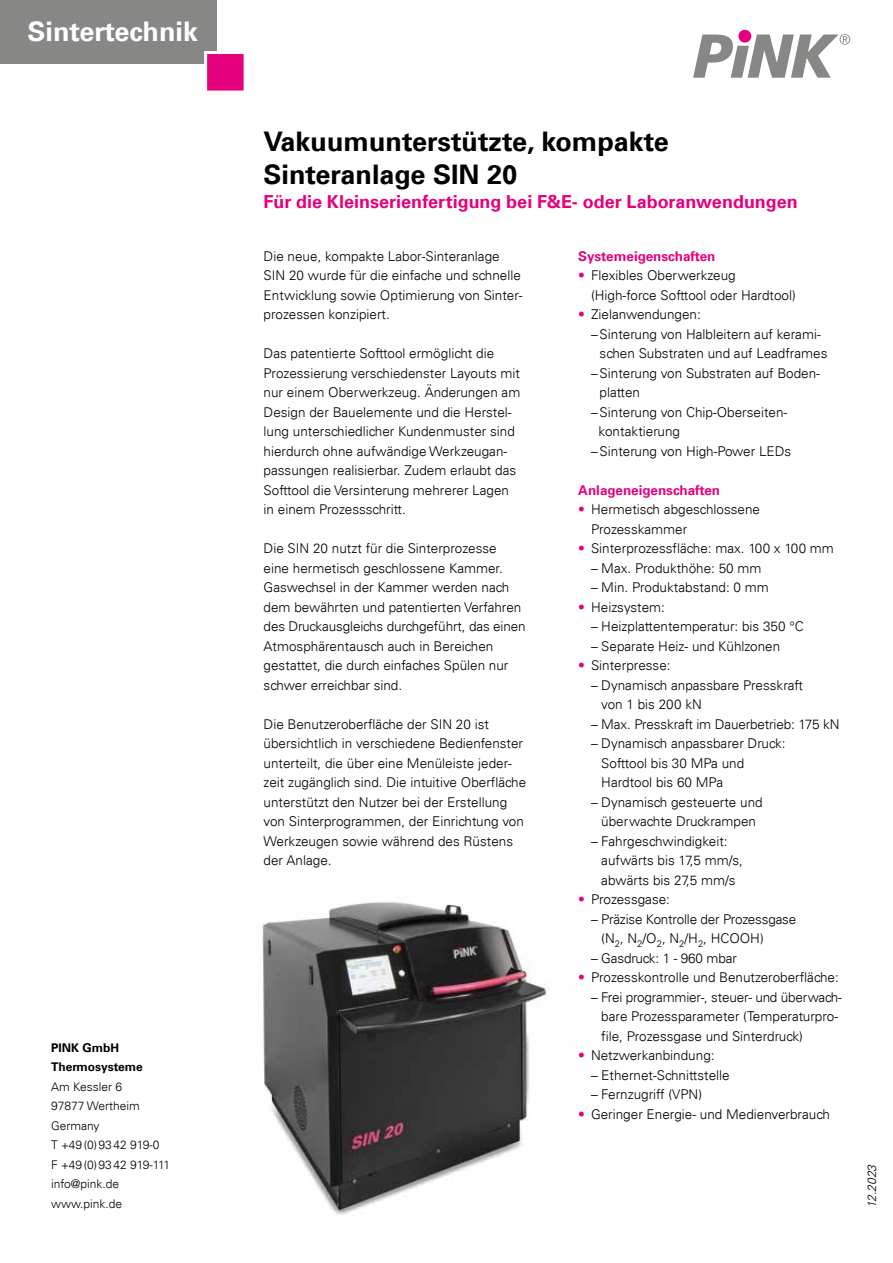
<style>
.page{position:relative;width:893px;height:1263px;background:#fff}
.page>*{position:absolute;margin:0;border:0;box-sizing:border-box;transform-origin:0 0}
.t1{font:700 27px/32.4px "Univers";color:#000}
.t2{font:700 27px "Univers";color:#fff}
.t3{font:700 18px "Univers";color:#e5007d}
.t4{font:300 13.5px/19.5px "Univers";color:#000}
.t5{font:700 13.5px "Univers";color:#e5007d}
.t6{font:300 12px/19.5px "Univers";color:#000}
.t7{font:700 12px/19.5px "Univers";color:#000}
.t8{font:italic 300 12px "Univers";color:#000}
.s1{color:#e5007d}
</style>
<div class="page">
<img style="left:262px;top:902px;width:287px;height:313px">
<div style="left:738px;top:30px;width:13px;height:13px;background:#e5007d;border-radius:50%"></div>
<svg style="left:693px;top:34px;width:157px;height:44px"></svg>
<div style="left:0;top:0;width:217px;height:64px;background:#878786"></div>
<div style="left:204px;top:51px;width:43px;height:43px;background:#e5007d;border:3px solid #fff"></div>
<h1 class="t2" style="left:28px;top:15px;width:172px">Sintertechnik</h1>
<p class="t7" style="left:51px;top:1038px;width:93px">PINK GmbH<br>Thermosysteme</p>
<p class="t6" style="left:51px;top:1077px;width:121px">Am Kessler 6<br>97877 Wertheim<br>Germany<br>T +49(0)9342 919-0<br>F +49(0)9342 919-111 info@pink.de www.pink.de</p>
<h1 class="t1" style="left:264px;top:126px;width:407px">Vakuumunterstützte, kompakte<br>Sinteranlage SIN 20</h1>
<h2 class="t3" style="left:264px;top:191px;width:536px">Für die Kleinserienfertigung bei F&amp;E- oder Laboranwendungen</h2>
<p class="t4" style="left:264px;top:246px;width:261px">Die neue, kompakte Labor-Sinteranlage SIN 20 wurde für die einfache und schnelle Entwicklung sowie Optimierung von Sinter&shy;prozessen konzipiert.</p>
<p class="t4" style="left:264px;top:344px;width:258px">Das patentierte Softtool ermöglicht die Prozessierung verschiedenster Layouts mit nur einem Oberwerkzeug. Änderungen am Design der Bauelemente und die Herstel&shy;lung unterschiedlicher Kundenmuster sind hierdurch ohne aufwändige Werkzeugan&shy;passungen realisierbar. Zudem erlaubt das Softtool die Versinterung mehrerer Lagen in einem Prozessschritt.</p>
<p class="t4" style="left:264px;top:538px;width:264px">Die SIN 20 nutzt für die Sinterprozesse<br>eine hermetisch geschlossene Kammer.<br>Gaswechsel in der Kammer werden nach dem bewährten und patentierten Verfahren des Druckausgleichs durchgeführt, das einen Atmosphärentausch auch in Bereichen gestattet, die durch einfaches Spülen nur schwer erreichbar sind.</p>
<p class="t4" style="left:264px;top:714px;width:264px">Die Benutzeroberfläche der SIN 20 ist übersichtlich in verschiedene Bedienfenster unterteilt, die über eine Menüleiste jeder&shy;zeit zugänglich sind. Die intuitive Oberfläche unterstützt den Nutzer bei der Erstellung von Sinterprogrammen, der Einrichtung von Werkzeugen sowie während des Rüstens der Anlage.</p>
<p class="t5" style="left:578px;top:248px;width:139px">Systemeigenschaften</p>
<p class="t4" style="left:591px;top:266px;width:206px;text-indent:-13px"><span class="s1">•</span> Flexibles Oberwerkzeug (High-force Softtool oder Hardtool)</p>
<p class="t4" style="left:578px;top:305px;width:124px"><span class="s1">•</span> Zielanwendungen:</p>
<p class="t4" style="left:591px;top:324px;width:231px">–Sinterung von Halbleitern auf kerami-</p>
<p class="t4" style="left:600px;top:344px;width:229px">schen Substraten und auf Leadframes</p>
<p class="t4" style="left:591px;top:363px;width:230px">–Sinterung von Substraten auf Boden-</p>
<p class="t4" style="left:600px;top:383px;width:42px">platten</p>
<p class="t4" style="left:591px;top:402px;width:198px">–Sinterung von Chip-Oberseiten-</p>
<p class="t4" style="left:599px;top:422px;width:83px">kontaktierung</p>
<p class="t4" style="left:591px;top:441px;width:202px">–Sinterung von High-Power LEDs</p>
<p class="t5" style="left:578px;top:482px;width:143px">Anlageneigenschaften</p>
<p class="t4" style="left:591px;top:500px;width:170px;text-indent:-13px"><span class="s1">•</span> Hermetisch abgeschlossene<br>Prozesskammer</p>
<p class="t4" style="left:578px;top:539px;width:257px"><span class="s1">•</span> Sinterprozessfläche: max. 100 x 100 mm</p>
<p class="t4" style="left:591px;top:558px;width:172px">– Max. Produkthöhe: 50 mm</p>
<p class="t4" style="left:591px;top:578px;width:179px">– Min. Produktabstand: 0 mm</p>
<p class="t4" style="left:578px;top:597px;width:88px"><span class="s1">•</span> Heizsystem:</p>
<p class="t4" style="left:591px;top:617px;width:214px">– Heizplattentemperatur: bis 350 °C</p>
<p class="t4" style="left:591px;top:636px;width:191px">– Separate Heiz- und Kühlzonen</p>
<p class="t4" style="left:578px;top:655px;width:94px"><span class="s1">•</span> Sinterpresse:</p>
<p class="t4" style="left:601px;top:675px;width:203px;text-indent:-10px">– Dynamisch anpassbare Presskraft von 1 bis 200 kN</p>
<p class="t4" style="left:591px;top:714px;width:250px">– Max. Presskraft im Dauerbetrieb: 175 kN</p>
<p class="t4" style="left:601px;top:733px;width:186px;text-indent:-10px">– Dynamisch anpassbarer Druck:<br>Softtool bis 30 MPa und<br>Hardtool bis 60 MPa</p>
<p class="t4" style="left:591px;top:792px;width:173px;text-align:center">– Dynamisch gesteuerte und überwachte Druckrampen</p>
<p class="t4" style="left:601px;top:831px;width:143px;text-indent:-10px">– Fahrgeschwindigkeit: aufwärts bis 17,5 mm/s, abwärts bis 27,5 mm/s</p>
<p class="t4" style="left:578px;top:889px;width:93px"><span class="s1">•</span> Prozessgase:</p>
<p class="t4" style="left:601px;top:909px;width:196px;text-indent:-10px">– Präzise Kontrolle der Prozessgase (N<sub>2</sub>, N<sub>2</sub>/O<sub>2</sub>, N<sub>2</sub>/H<sub>2</sub>, HCOOH)</p>
<p class="t4" style="left:591px;top:948px;width:147px">– Gasdruck: 1 - 960 mbar</p>
<p class="t4" style="left:578px;top:968px;width:262px"><span class="s1">•</span> Prozesskontrolle und Benutzeroberfläche:</p>
<p class="t4" style="left:601px;top:987px;width:242px;text-indent:-10px">– Frei programmier-, steuer- und überwach&shy;bare Prozessparameter (Temperaturpro&shy;file, Prozessgase und Sinterdruck)</p>
<p class="t4" style="left:578px;top:1046px;width:138px"><span class="s1">•</span> Netzwerkanbindung:</p>
<p class="t4" style="left:591px;top:1065px;width:140px">– Ethernet-Schnittstelle</p>
<p class="t4" style="left:591px;top:1085px;width:113px">– Fernzugriff (VPN)</p>
<p class="t4" style="left:578px;top:1104px;width:253px"><span class="s1">•</span> Geringer Energie- und Medienverbrauch</p>
<p class="t8" style="left:865px;top:1208px;width:45px;rotate:-90deg">12.2023</p>
</div>
